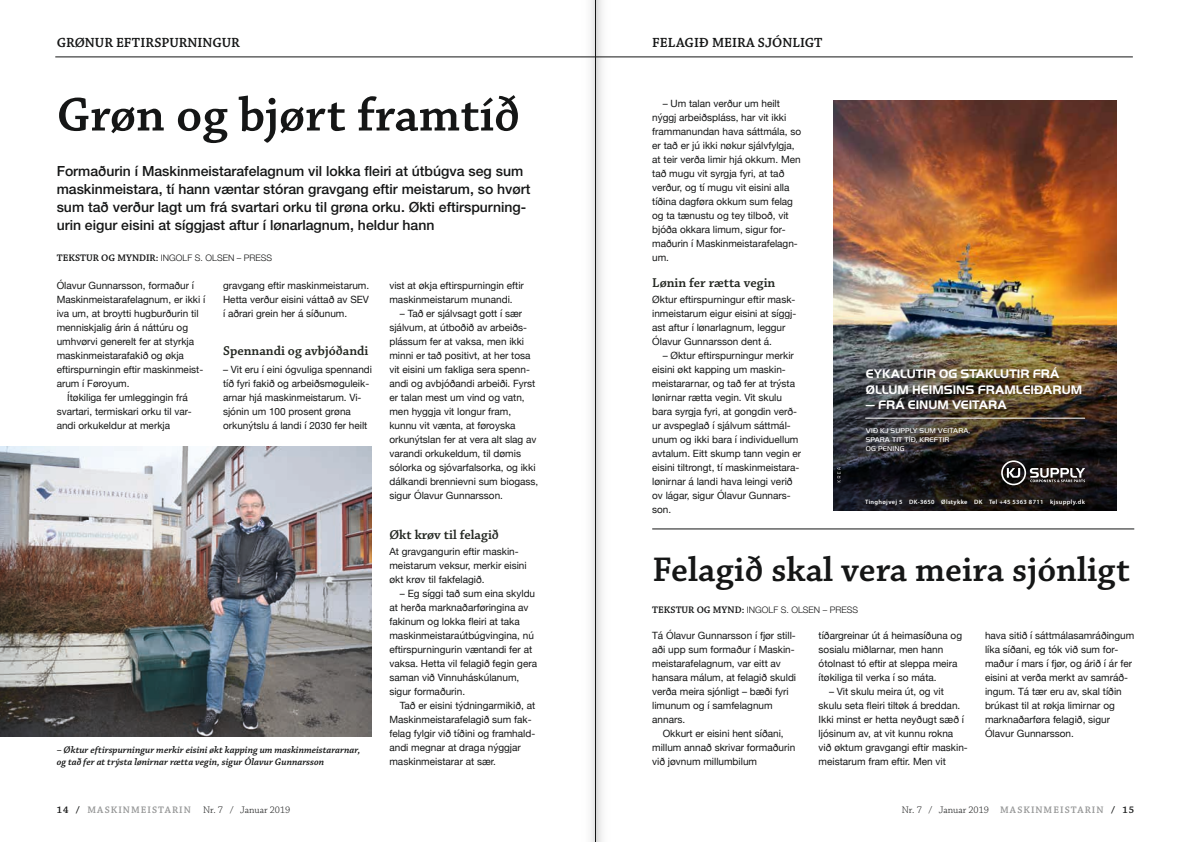
<style>
.page{position:relative;width:1191px;height:842px;background:#fff}
.page>*{position:absolute;margin:0;border:0;box-sizing:border-box;transform-origin:0 0}
.t1{font:600 50px "Chaparral Pro";color:#151616}
.t2{font:600 36px "Chaparral Pro";color:#151616}
.t3{font:500 14px/18px "Helvetica Neue";color:#151616}
.t4{font:600 14px "Chaparral Pro";letter-spacing:.01em;color:#151616}
.t5{font:600 13.5px "Chaparral Pro";color:#222620}
.t6{font:700 12.8px/15.4px "Handel Got D";color:#fff}
.t7{font:10px/14px "Helvetica Neue";color:#151616}
.t8{font:italic 600 10px/12px "Chaparral Pro";color:#151616}
.t9{font:600 10px "Chaparral Pro";letter-spacing:.105em;color:#979898}
.t10{font:300 10px "Chaparral Pro";color:#151616}
.t11{font:600 10px "Chaparral Pro";color:#151616}
.t12{font:300 9px "Helvetica Neue";color:#151616}
.t13{font:7.2px/8.7px "Handel Got D Ligh";letter-spacing:.02em;color:#fff}
.t14{font:600 6.3px "Myriad Pro";letter-spacing:.05em;color:#fff}
.s1{font-family:"Chaparral Pro";font-weight:600;font-size:10px}
.s2{color:#151616}
.s3{font-weight:300;color:#151616}
.s4{font-weight:600;color:#979898}
.s5{font-weight:600}
</style>
<div class="page">
<hr style="left:55px;top:57px;width:1077px;height:1px;background:#151616">
<hr style="left:652px;top:529px;width:482px;height:1px;background:#151616">
<img style="left:0;top:446px;width:372px;height:290px">
<img style="left:833px;top:101px;width:283px;height:252px">
<img style="left:833px;top:353px;width:283px;height:158px">
<svg style="left:1001px;top:460px;width:84px;height:25px;background:#4d4949"></svg>
<hr style="left:865px;top:418px;width:220px;height:1px;background:#fff">
<svg style="left:837px;top:467px;width:3px;height:15px"></svg>
<svg style="left:568px;top:0;width:54px;height:842px"></svg>
<hr style="left:595px;top:0;width:1px;height:842px;background:#151616">
<h3 class="t4" style="left:57px;top:35px;width:20px">Grønur</h3>
<h3 class="t4" style="left:116px;top:35px;width:9px">eftirs</h3>
<h3 class="t4" style="left:161px;top:35px;width:18px">purningur</h3>
<h1 class="t1" style="left:57px;top:86px;width:465px">Grøn og bjørt framtíð</h1>
<p class="t3" style="left:57px;top:162px;width:475px">Formaðurin í Maskinmeistarafelagnum vil lokka fleiri at útbúgva seg sum maskinmeistara, tí hann væntar stóran gravgang eftir meistarum, so hvørt sum tað verður lagt um frá svartari orku til grøna orku. Økti eftirspurning&shy;urin eigur eisini at síggjast aftur í lønarlagnum, heldur hann</p>
<p class="t11" style="left:57px;top:253px;width:14px">Tekstur</p>
<p class="t11" style="left:101px;top:253px;width:38px">og myndir</p>
<p class="t12" style="left:156px;top:253px;width:101px"><span class="s1">:</span> INGOLF S. OLSEN – PRESS</p>
<p class="t7" style="left:57px;top:279px;width:139px">Ólavur Gunnarsson, formaður í</p>
<p class="t7" style="left:57px;top:293px;width:150px">Maskinmeistarafelagnum, er ikki í</p>
<p class="t7" style="left:57px;top:307px;width:143px">iva um, at broytti hugburðurin til</p>
<p class="t7" style="left:57px;top:321px;width:133px">menniskjalig árin á náttúru og</p>
<p class="t7" style="left:57px;top:335px;width:139px">umhvørvi generelt fer at styrkja</p>
<p class="t7" style="left:57px;top:349px;width:129px">maskinmeistarafakið og økja</p>
<p class="t7" style="left:57px;top:363px;width:148px">eftirspurningin eftir maskinmeist-</p>
<p class="t7" style="left:57px;top:377px;width:74px">arum í Føroyum.</p>
<p class="t7" style="left:67px;top:391px;width:122px">Ítøkiliga fer umleggingin frá</p>
<p class="t7" style="left:57px;top:405px;width:136px">svartari, termiskari orku til var-</p>
<p class="t7" style="left:57px;top:419px;width:115px">andi orkukeldur at merkja</p>
<p class="t7" style="left:223px;top:279px;width:148px;text-align:justify">gravgang eftir maskinmeistarum.<br>Hetta verður eisini váttað av SEV í aðrari grein her á síðunum.</p>
<h3 class="t5" style="left:223px;top:343px;width:147px">Spennandi og avbjóðandi</h3>
<p class="t7" style="left:223px;top:363px;width:150px">– Vit eru í eini ógvuliga spennandi tíð fyri fakið og arbeiðsmøguleik&shy;arnar hjá maskinmeistarum. Vi&shy;sjónin um 100 prosent grøna orkunýtslu á landi í 2030 fer heilt</p>
<p class="t8" style="left:57px;top:744px;width:305px">– Øktur eftirspurningur merkir eisini økt kapping um maskinmeistararnar, og tað fer at trýsta lønirnar rætta vegin, sigur Ólavur Gunnarsson</p>
<p class="t7" style="left:389px;top:279px;width:136px">vist at økja eftirspurningin eftir maskinmeistarum munandi.</p>
<p class="t7" style="left:389px;top:307px;width:150px;text-indent:10px">– Tað er sjálvsagt gott í sær sjálvum, at útboðið av arbeiðs&shy;plássum fer at vaksa, men ikki minni er tað positivt, at her tosa vit eisini um fakliga sera spenn&shy;andi og avbjóðandi arbeiði. Fyrst er talan mest um vind og vatn, men hyggja vit longur fram, kunnu vit vænta, at føroyska orkunýtslan fer at vera alt slag av varandi orkukeldum, til dømis sólorka og sjóvarfalsorka, og ikki dálkandi brennievni sum biogass, sigur Ólavur Gunnarsson.</p>
<h3 class="t5" style="left:389px;top:527px;width:111px">Økt krøv til felagið</h3>
<p class="t7" style="left:389px;top:545px;width:139px">At gravgangurin eftir maskin&shy;meistarum veksur, merkir eisini økt krøv til fakfelagið.</p>
<p class="t7" style="left:389px;top:587px;width:149px;text-indent:10px">– Eg síggi tað sum eina skyldu at herða marknaðarføringina av fakinum og lokka fleiri at taka maskinmeistaraútbúgvingina, nú eftirspurningurin væntandi fer at vaksa. Hetta vil felagið fegin gera saman við Vinnuháskúlanum, sigur formaðurin.</p>
<p class="t7" style="left:389px;top:699px;width:147px;text-indent:10px">Tað er eisini týdningarmikið, at<br>Maskinmeistarafelagið sum fak&shy;felag fylgir við tíðini og framhald&shy;andi megnar at draga nýggjar maskinmeistarar at sær.</p>
<h3 class="t4" style="left:652px;top:35px;width:70px">Felagið meira</h3>
<h3 class="t4" style="left:758px;top:35px;width:51px">sjónligt</h3>
<p class="t7" style="left:652px;top:97px;width:150px;text-indent:10px">– Um talan verður um heilt nýggj arbeiðspláss, har vit ikki frammanundan hava sáttmála, so er tað er jú ikki nøkur sjálvfylgja, at teir verða limir hjá okkum. Men tað mugu vit syrgja fyri, at tað verður, og tí mugu vit eisini alla tíðina dagføra okkum sum felag og ta tænustu og tey tilboð, vit bjóða okkara limum, sigur for&shy;maðurin í Maskinmeistarafelagn&shy;um.</p>
<h3 class="t5" style="left:652px;top:275px;width:125px">Lønin fer rætta vegin</h3>
<p class="t7" style="left:652px;top:293px;width:146px">Øktur eftirspurningur eftir mask&shy;inmeistarum eigur eisini at síggj&shy;ast aftur í lønarlagnum, leggur<br>Ólavur Gunnarsson dent á.</p>
<p class="t7" style="left:652px;top:349px;width:150px;text-indent:10px">– Øktur eftirspurningur merkir eisini økt kapping um maskin&shy;meistararnar, og tað fer at trýsta lønirnar rætta vegin. Vit skulu bara syrgja fyri, at gongdin verð&shy;ur avspeglað í sjálvum sáttmál&shy;unum og ikki bara í individuellum avtalum. Eitt skump tann vegin er eisini tiltrongt, tí maskinmeistara&shy;lønirnar á landi hava leingi verið ov lágar, sigur Ólavur Gunnars&shy;son.</p>
<p class="t6" style="left:866px;top:366px;width:218px">EYKALUTIR OG STAKLUTIR FRÁ<br>ØLLUM HEIMSINS FRAMLEIÐARUM</p>
<p class="t6" style="left:866px;top:397px;width:142px">— FRÁ EINUM VEITARA</p>
<p class="t13" style="left:866px;top:426px;width:106px">VIÐ KJ SUPPLY SUM VEITARA,<br>SPARA TIT TÍÐ, KREFTIR<br>OG PENING</p>
<p class="t14" style="left:865px;top:498px;width:221px">Tinghøjvej 5 DK-3650 Ølstykke DK Tel +45 5363 8711 kjsupply.dk</p>
<h2 class="t2" style="left:652px;top:549px;width:479px">Felagið skal vera meira sjónligt</h2>
<p class="t11" style="left:652px;top:604px;width:14px">Tekstur</p>
<p class="t12" style="left:696px;top:604px;width:146px"><span class="s1">og mynd:</span> INGOLF S. OLSEN – PRESS</p>
<p class="t7" style="left:652px;top:629px;width:145px">Tá Ólavur Gunnarsson í fjør still&shy;aði upp sum formaður í Maskin&shy;meistarafelagnum, var eitt av hansara málum, at felagið skuldi verða meira sjónligt – bæði fyri limunum og í samfelagnum annars.</p>
<p class="t7" style="left:652px;top:727px;width:144px;text-indent:10px">Okkurt er eisini hent síðani, millum annað skrivar formaðurin við jøvnum millumbilum</p>
<p class="t7" style="left:985px;top:629px;width:151px">hava sitið í sáttmálasamráðingum líka síðani, eg tók við sum for&shy;maður í mars í fjør, og árið í ár fer eisini at verða merkt av samráð&shy;ingum. Tá tær eru av, skal tíðin brúkast til at røkja limirnar og marknaðarføra felagið, sigur<br>Ólavur Gunnarsson.</p>
<p class="t7" style="left:818px;top:629px;width:145px">tíðargreinar út á heimasíðuna og sosialu miðlarnar, men hann ótolnast tó eftir at sleppa meira ítøkiliga til verka í so máta.</p>
<p class="t7" style="left:818px;top:685px;width:151px;text-indent:10px">– Vit skulu meira út, og vit skulu seta fleiri tiltøk á breddan.<br>I kki minst er hetta neyðugt sæð í ljósinum av, at vit kunnu rokna við øktum gravgangi eftir maskin&shy;meistarum fram eftir. Men vit</p>
<p class="t9" style="left:57px;top:804px;width:235px"><span class="s2">14 /</span> MASKINMEISTARIN <span class="s3">Nr. 7 / Januar 2019</span></p>
<p class="t10" style="left:901px;top:804px;width:234px">Nr. 7 / Januar 2019 <span class="s4">MASKINMEISTARIN</span> <span class="s5">/ 15</span></p>
</div>
